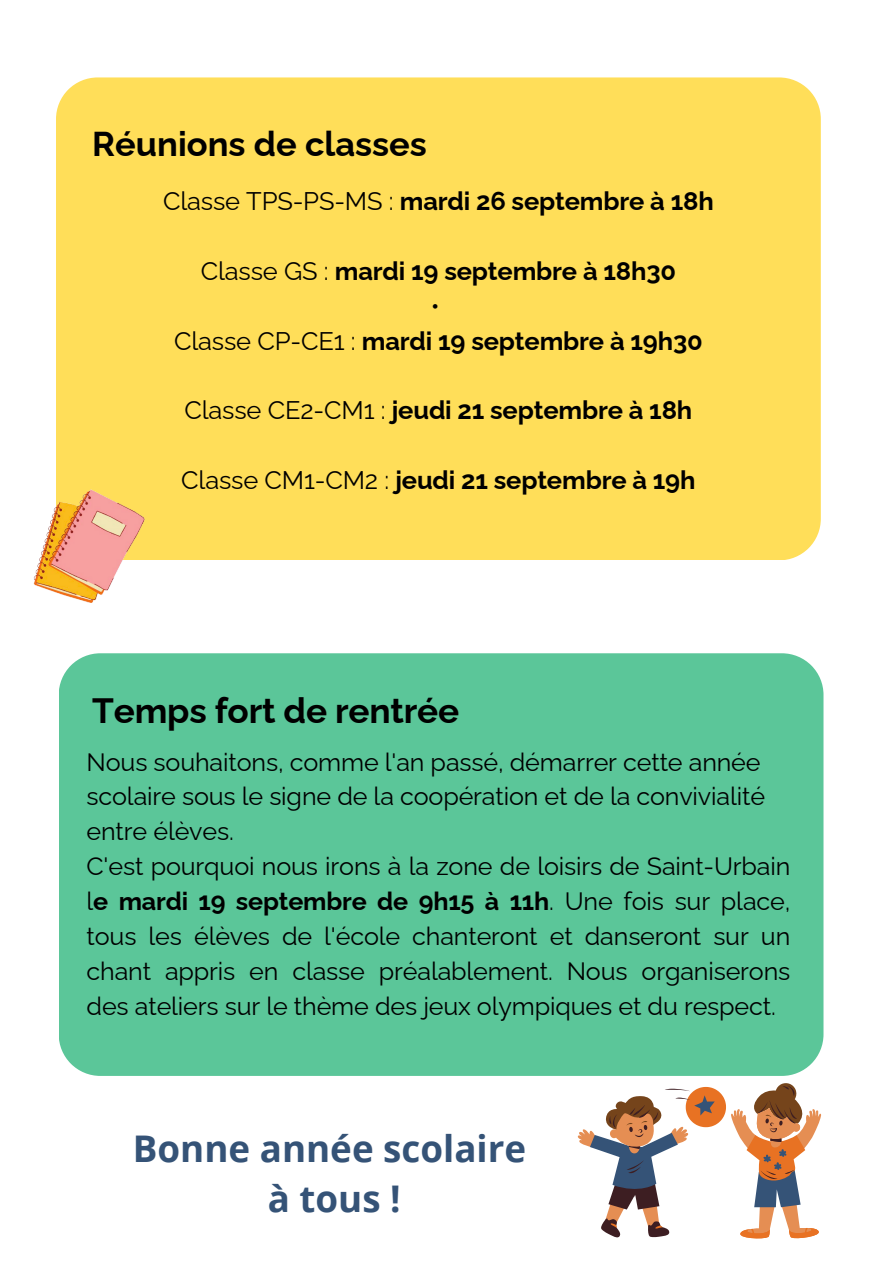
<style>
.page{position:relative;width:893px;height:1264px;background:#fff}
.page>*{position:absolute;margin:0;border:0;box-sizing:border-box;transform-origin:0 0}
.t1{font:700 36.75px "Open Sans";color:#355377}
.t2{font:700 35.1px "Raleway";letter-spacing:-.005em;color:#000}
.t3{font:700 34.5px "Raleway";color:#000}
.t4{font:700 25.5px "Raleway";letter-spacing:-.005em;color:#000}
.t5{font:25.5px "Raleway";color:#000}
.t6{font:25.05px/34.8px "Raleway";letter-spacing:-.005em;color:#000}
.s1{font-weight:400}
.s2{font-weight:700}
</style>
<div class="page">
<div style="left:56px;top:77px;width:764px;height:483px;background:#ffde59"></div>
<div style="left:59px;top:653px;width:764px;height:422px;background:#5bc699"></div>
<img style="left:33px;top:481px;width:129px;height:122px">
<svg style="left:577px;top:1083px;width:244px;height:156px"></svg>
<p class="t3" style="left:92px;top:123px;width:336px">Réunions de classes</p>
<p class="t4" style="left:163px;top:186px;width:552px"><span class="s1">Classe TPS-PS-MS :</span> mardi 26 septembre à 18h</p>
<p class="t4" style="left:201px;top:256px;width:477px"><span class="s1">Classe GS :</span> mardi 19 septembre à 18h30</p>
<p class="t5" style="left:430px;top:291px;width:10px">•</p>
<p class="t4" style="left:174px;top:326px;width:530px"><span class="s1">Classe CP-CE1 :</span> mardi 19 septembre à 19h30</p>
<p class="t4" style="left:184px;top:395px;width:509px"><span class="s1">Classe CE2-CM1 :</span> jeudi 21 septembre à 18h</p>
<p class="t4" style="left:181px;top:465px;width:516px"><span class="s1">Classe CM1-CM2 :</span> jeudi 21 septembre à 19h</p>
<p class="t2" style="left:92px;top:690px;width:368px">Temps fort de rentrée</p>
<p class="t6" style="left:87px;top:744px;width:680px">Nous souhaitons, comme l'an passé, démarrer cette année scolaire sous le signe de la coopération et de la convivialité entre élèves.</p>
<p class="t6" style="left:87px;top:849px;width:705px;text-align:justify">C'est pourquoi nous irons à la zone de loisirs de Saint-Urbain l<span class="s2">e mardi 19 septembre de 9h15 à 11h</span>. Une fois sur place, tous les élèves de l'école chanteront et danseront sur un chant appris en classe préalablement. Nous organiserons des ateliers sur le thème des jeux olympiques et du respect.</p>
<p class="t1" style="left:133px;top:1122px;width:394px">Bonne année scolaire</p>
<p class="t1" style="left:268px;top:1173px;width:134px">à tous !</p>
</div>
